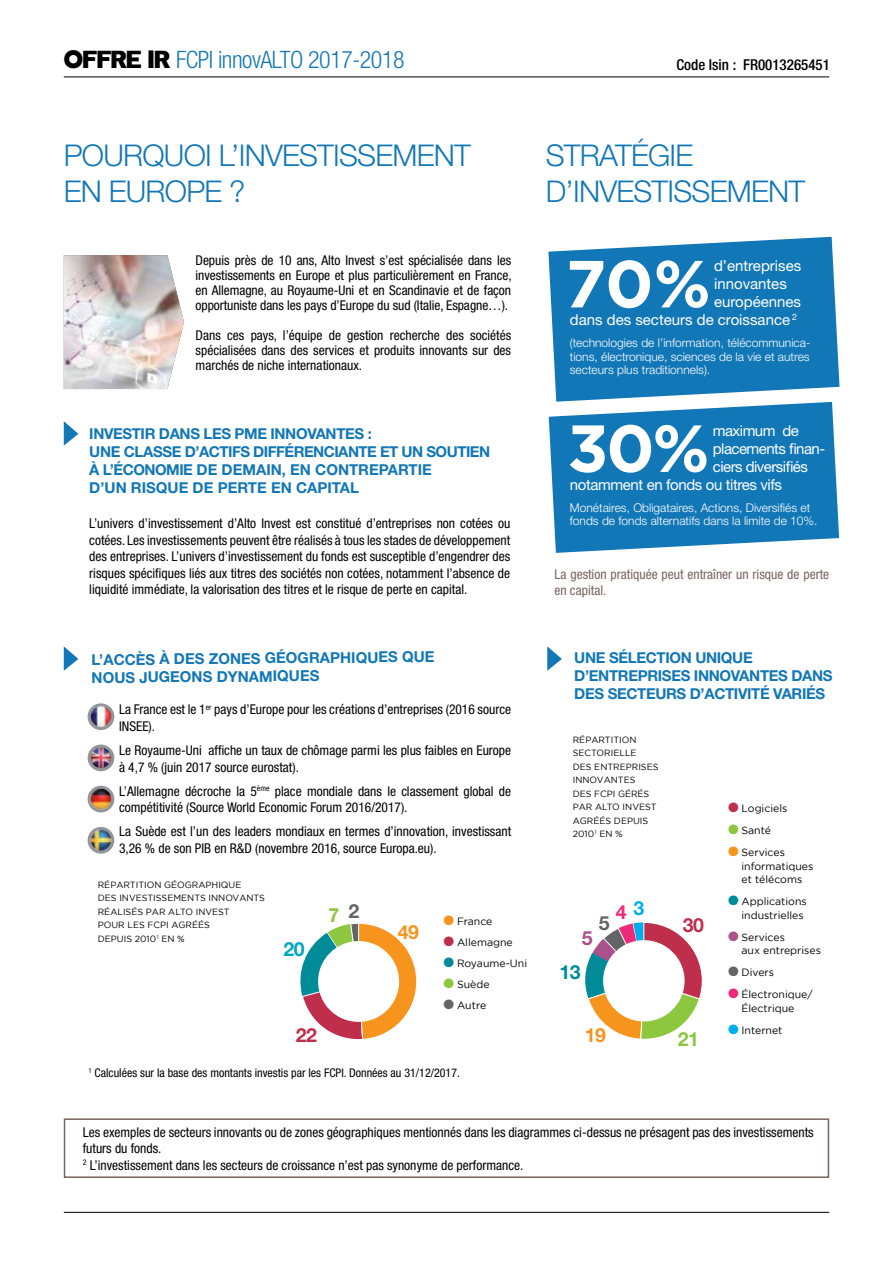
<style>
.page{position:relative;width:893px;height:1263px;background:#fff}
.page>*{position:absolute;margin:0;border:0;box-sizing:border-box;transform-origin:0 0}
.t1{font:700 66.45px "Gotham";color:#fff}
.t2{font:300 30px/36px "Helvetica Neue LT Std";letter-spacing:-.025em;color:#1277b7}
.t3{font:300 condensed 24px "Helvetica Neue LT Std";letter-spacing:-.02em;color:#1277b7}
.t4{font:700 19.5px "Helvetica Neue LT Std";color:#bf2f4c}
.t5{font:700 19.5px "Helvetica Neue LT Std";color:#8dc63f}
.t6{font:700 19.5px "Helvetica Neue LT Std";color:#f7941e}
.t7{font:700 19.5px "Helvetica Neue LT Std";color:#636466}
.t8{font:700 19.5px "Helvetica Neue LT Std";color:#00a6c4}
.t9{font:700 19.5px "Helvetica Neue LT Std";color:#f7931e}
.t10{font:700 19.5px "Helvetica Neue LT Std";color:#008b98}
.t11{font:700 19.5px "Helvetica Neue LT Std";color:#ee2b7b}
.t12{font:700 19.5px "Helvetica Neue LT Std";color:#ab518c}
.t13{font:700 15px/18px "Helvetica Neue LT Std";letter-spacing:-.025em;color:#1277b7}
.t14{font:700 15px/18px "Helvetica Neue LT Std";color:#1277b7}
.t15{font:15px "Helvetica Neue LT Std";letter-spacing:-.025em;color:#fff}
.t16{font:15px "Helvetica Neue LT Std";color:#fff}
.t17{font:500 condensed 15px "Helvetica Neue LT Std";color:#000}
.t18{font:condensed 13.5px/16.5px "Helvetica Neue LT Std";color:#000}
.t19{font:condensed 13.5px/16.5px "Helvetica Neue LT Std";color:#79645e}
.t20{font:300 12px/13.5px "Helvetica Neue LT Std";color:#fff;text-align:justify}
.t21{font:condensed 12px "Helvetica Neue LT Std";color:#000}
.t22{font:10.5px/13.5px "Gotham";color:#000}
.t23{font:9px/13.5px "Gotham";color:#000}
.s1{font-family:"Tabarra";font-weight:900;font-stretch:normal;font-size:22.5px;color:#000}
.s2{color:#f7941e}
.s3{color:#bf2f4c}
.s4{color:#008b98}
.s5{color:#8dc63f}
.s6{color:#636466}
.s7{color:#ab518c}
.s8{color:#ee2a7b}
.s9{color:#00aeef}
</style>
<div class="page">
<svg style="left:548px;top:237px;width:291px;height:165px;background:#2c86bf"></svg>
<svg style="left:549px;top:402px;width:290px;height:151px;background:#2f87bf"></svg>
<svg style="left:64px;top:421px;width:14px;height:25px"></svg>
<img style="left:64px;top:255px;width:120px;height:134px">
<div style="left:64px;top:1118px;width:765px;height:60px;border:2px solid #79645e"></div>
<svg style="left:547px;top:646px;width:15px;height:25px"></svg>
<svg style="left:64px;top:646px;width:14px;height:25px"></svg>
<img style="left:89px;top:746px;width:24px;height:24px;border-radius:12px">
<div style="left:88px;top:744px;width:26px;height:27px;border:3px solid #939598;border-radius:50%"></div>
<img style="left:89px;top:787px;width:24px;height:24px;border-radius:12px">
<div style="left:88px;top:786px;width:26px;height:26px;border:3px solid #939598;border-radius:50%"></div>
<img style="left:89px;top:705px;width:24px;height:24px;border-radius:12px">
<div style="left:88px;top:703px;width:26px;height:27px;border:3px solid #939598;border-radius:50%"></div>
<img style="left:89px;top:828px;width:24px;height:24px;border-radius:12px">
<div style="left:88px;top:827px;width:26px;height:27px;border:3px solid #939598;border-radius:50%"></div>
<hr style="left:64px;top:1212px;width:765px;height:1px;background:#000">
<hr style="left:64px;top:77px;width:765px;height:1px;background:#000">
<svg style="left:300px;top:923px;width:117px;height:117px"></svg>
<div style="left:321px;top:944px;width:75px;height:75px;background:#fff;border-radius:50%"></div>
<svg style="left:585px;top:922px;width:117px;height:118px"></svg>
<div style="left:606px;top:943px;width:75px;height:75px;background:#fff;border-radius:50%"></div>
<h3 class="t3" style="left:64px;top:46px;width:342px"><span class="s1">Offre IR</span> FCPI innovALTO 2017-2018</h3>
<p class="t17" style="left:676px;top:56px;width:155px">Code Isin : FR0013265451</p>
<h2 class="t2" style="left:64px;top:137px;width:408px">Pourquoi l’investissement en Europe ?</h2>
<h2 class="t2" style="left:546px;top:137px;width:261px">Stratégie d’investissement</h2>
<p class="t18" style="left:196px;top:252px;width:317px;line-height:15px;text-align:justify">Depuis près de 10 ans, Alto Invest s’est spécialisée dans les investissements en Europe et plus particulièrement en France, en Allemagne, au Royaume-Uni et en Scandinavie et de façon opportuniste dans les pays d’Europe du sud (Italie, Espagne…).</p>
<p class="t18" style="left:196px;top:327px;width:317px;line-height:15px;text-align:justify">Dans ces pays, l’équipe de gestion recherche des sociétés spécialisées dans des services et produits innovants sur des marchés de niche internationaux.</p>
<p class="t13" style="left:89px;top:424px;width:192px">INVESTIR DANS LES PME INNOVANTE</p>
<p class="t13" style="left:354px;top:424px;width:19px">S :</p>
<p class="t13" style="left:89px;top:442px;width:56px">UNE CLASSE</p>
<p class="t13" style="left:185px;top:442px;width:120px">D’ACTI FS DI FFÉREN</p>
<p class="t13" style="left:324px;top:442px;width:20px">CIANTE</p>
<p class="t14" style="left:89px;top:442px;width:402px;text-indent:291px">ET UN SOUTIEN<br>À L’ÉCONOMIE DE DEMAIN, EN CONTREPARTIE<br>D’UN RISQUE DE PERTE EN CAPITAL</p>
<p class="t18" style="left:89px;top:515px;width:422px;text-align:justify">L’univers d’investissement d’Alto Invest est constitué d’entreprises non cotées ou cotées. Les investissements peuvent être réalisés à tous les stades de développement des entreprises. L’univers d’investissement du fonds est susceptible d’engendrer des risques spécifiques liés aux titres des sociétés non cotées, notamment l’absence de liquidité immédiate, la valorisation des titres et le risque de perte en capital.</p>
<p class="t13" style="left:91px;top:651px;width:92px;rotate:-1deg">L’A CCÈS À DES</p>
<p class="t13" style="left:208px;top:649px;width:19px;rotate:-1deg">ZONES</p>
<p class="t13" style="left:265px;top:649px;width:53px;rotate:-1deg">GÉO GRAP</p>
<p class="t13" style="left:340px;top:648px;width:20px;rotate:-1deg">HIQUES</p>
<p class="t13" style="left:91px;top:668px;width:9px;rotate:-1deg">NOUS</p>
<p class="t13" style="left:139px;top:668px;width:40px;rotate:-1deg">JU GEONS</p>
<p class="t13" style="left:216px;top:667px;width:30px;rotate:-1deg">DYNAMIQUES</p>
<p class="t18" style="left:119px;top:701px;width:394px">La France est le 1<sup>er</sup> pays d’Europe pour les créations d’entreprises (2016 source<br>INSEE).</p>
<p class="t18" style="left:119px;top:742px;width:394px">Le Royaume-Uni affiche un taux de chômage parmi les plus faibles en Europe à 4,7 % (juin 2017 source eurostat).</p>
<p class="t18" style="left:119px;top:782px;width:393px">L’Allemagne décroche la 5<sup>ème</sup> place mondiale dans le classement global de compétitivité (Source World Economic Forum 2016/2017).</p>
<p class="t18" style="left:119px;top:823px;width:394px">La Suède est l’un des leaders mondiaux en termes d’innovation, investissant<br>3,26 % de son PIB en R&amp;D (novembre 2016, source Europa.eu).</p>
<p class="t23" style="left:98px;top:877px;width:169px">RÉPARTITION GÉOGRAPHIQUE<br>DES INVESTISSEMENTS INNOVANTS<br>RÉALISÉS PAR ALTO I NVEST<br>POUR LES FCPI</p>
<p class="t23" style="left:98px;top:918px;width:114px;text-indent:74px">AGRÉÉS<br>DEPUIS 2010 <sup>1</sup> EN %</p>
<h3 class="t8" style="left:283px;top:937px;width:23px">20</h3>
<h3 class="t5" style="left:328px;top:903px;width:12px">7</h3>
<h3 class="t7" style="left:348px;top:898px;width:12px">2</h3>
<h3 class="t4" style="left:296px;top:1023px;width:23px">22</h3>
<h3 class="t6" style="left:398px;top:920px;width:23px">49</h3>
<p class="t22" style="left:443px;top:914px;width:50px"><span class="s2">●</span> FRANCE</p>
<p class="t22" style="left:443px;top:935px;width:71px"><span class="s3">●</span> ALLEMAGNE</p>
<p class="t22" style="left:443px;top:956px;width:85px"><span class="s4">●</span> ROYAUME-UNI</p>
<p class="t22" style="left:443px;top:978px;width:48px"><span class="s5">●</span> SUÈDE</p>
<p class="t22" style="left:443px;top:999px;width:44px"><span class="s6">●</span> AUTRE</p>
<p class="t21" style="left:89px;top:1066px;width:373px"><sup>1</sup> Calculées sur la base des montants investis par les FCPI. Données au 31/12/2017.</p>
<h1 class="t1" style="left:565px;top:240px;width:147px">70%</h1>
<p class="t16" style="left:714px;top:257px;width:89px">d’entreprises</p>
<p class="t16" style="left:714px;top:275px;width:74px">innovantes</p>
<p class="t16" style="left:714px;top:293px;width:88px">européennes</p>
<p class="t16" style="left:570px;top:311px;width:229px">dans des secteurs de croissance <sup>2</sup></p>
<p class="t20" style="left:570px;top:336px;width:242px">(technologies de l’information, télécommunica&shy;tions, électronique, sciences de la vie et autres secteurs plus traditionnels).</p>
<h1 class="t1" style="left:567px;top:404px;width:144px">30%</h1>
<p class="t15" style="left:713px;top:422px;width:87px">maximum de</p>
<p class="t15" style="left:713px;top:440px;width:114px">placements finan-</p>
<p class="t15" style="left:713px;top:458px;width:97px">ciers diversifiés</p>
<p class="t15" style="left:570px;top:476px;width:214px">notamment en fonds ou titres vifs</p>
<p class="t20" style="left:570px;top:501px;width:249px">Monétaires, Obligataires, Actions, Diversifiés et fonds de fonds alternatifs dans la limite de 10%.</p>
<p class="t19" style="left:554px;top:565px;width:276px">La gestion pratiquée peut entraîner un risque de perte en capital.</p>
<p class="t13" style="left:574px;top:649px;width:92px">UNE SÉLECTION</p>
<p class="t13" style="left:695px;top:649px;width:11px">UNIQUE</p>
<p class="t13" style="left:574px;top:667px;width:25px">D’ENTREPRISES</p>
<p class="t13" style="left:694px;top:667px;width:11px">INNOVANTES</p>
<p class="t13" style="left:574px;top:667px;width:260px;text-indent:217px">DANS<br>DES SECTEURS D’ACTIVITÉ VARIÉS</p>
<p class="t23" style="left:573px;top:733px;width:87px">RÉPARTITION<br>SECTORIELLE<br>DES ENTREPRISES<br>INNOVANTES<br>DES FCPI</p>
<p class="t23" style="left:573px;top:787px;width:85px;text-indent:45px">GÉRÉS<br>PAR ALTO I NVEST<br>AGRÉÉS DEPUIS<br>2010 <sup>1</sup> EN %</p>
<h3 class="t11" style="left:616px;top:900px;width:30px">4 <sup>3</sup></h3>
<h3 class="t7" style="left:599px;top:911px;width:12px">5</h3>
<h3 class="t12" style="left:582px;top:926px;width:12px">5</h3>
<h3 class="t10" style="left:560px;top:960px;width:23px">13</h3>
<h3 class="t9" style="left:585px;top:1023px;width:23px">19</h3>
<h3 class="t4" style="left:683px;top:913px;width:23px">30</h3>
<h3 class="t5" style="left:678px;top:1026px;width:23px">21</h3>
<p class="t22" style="left:728px;top:801px;width:61px"><span class="s3">●</span> LOGICIELS</p>
<p class="t22" style="left:728px;top:823px;width:45px"><span class="s5">●</span> SANTÉ</p>
<p class="t22" style="left:741px;top:845px;width:73px;text-indent:-14px"><span class="s2">●</span> SERVICES<br>INFORMATIQUES<br>ET TÉLÉCOMS</p>
<p class="t22" style="left:728px;top:894px;width:80px;text-align:right"><span class="s4">●</span> APPLICATIONS<br>INDUSTRIELLES</p>
<p class="t22" style="left:741px;top:930px;width:81px;text-indent:-14px"><span class="s7">●</span> SERVICES<br>AUX ENTREPRISES</p>
<p class="t22" style="left:728px;top:965px;width:48px"><span class="s6">●</span> D IVERS</p>
<p class="t22" style="left:728px;top:987px;width:86px;text-align:center"><span class="s8">●</span> ÉLECTRONIQUE/<br>ÉLECTRIQUE</p>
<p class="t22" style="left:728px;top:1023px;width:56px"><span class="s9">●</span> I NTERNET</p>
<p class="t18" style="left:83px;top:1124px;width:732px">Les exemples de secteurs innovants ou de zones géographiques mentionnés dans les diagrammes ci-dessus ne présagent pas des investissements futurs du fonds.<br><sup>2</sup> L’investissement dans les secteurs de croissance n’est pas synonyme de performance.</p>
</div>
